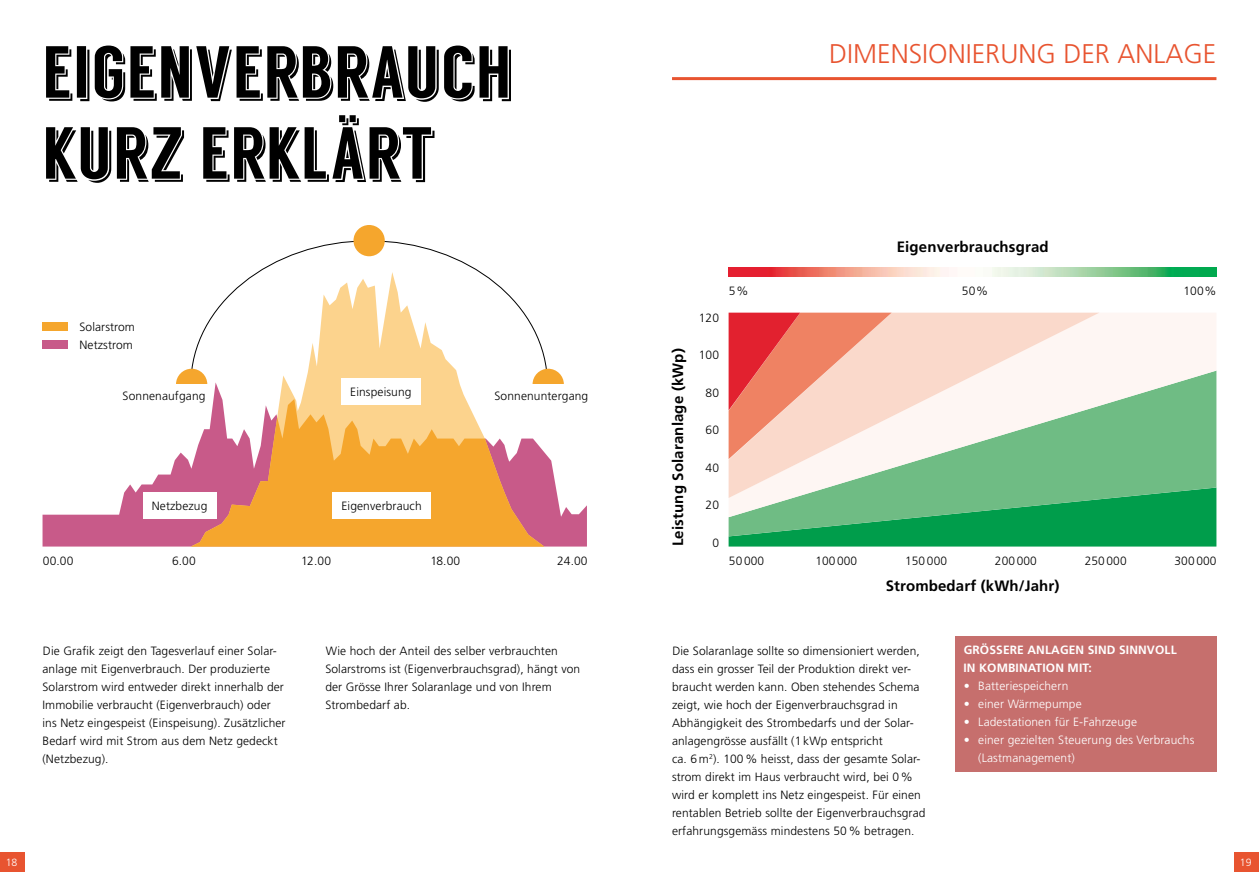
<style>
.page{position:relative;width:1259px;height:893px;background:#fff}
.page>*{position:absolute;margin:0;border:0;box-sizing:border-box;transform-origin:0 0}
.t1{font:73.5px/81px "Langdon";letter-spacing:-.005em;color:#000}
.t2{font:300 27px "Frutiger LT Std";color:#e85430}
.t3{font:700 15px "Frutiger LT Std";letter-spacing:.01em;color:#000}
.t4{font:300 12px/18px "Frutiger LT Std";letter-spacing:.01em;color:#000}
.t5{font:300 12px/18px "Frutiger LT Std";letter-spacing:.01em;color:#fff}
.t6{font:700 12px "Frutiger LT Std";letter-spacing:.01em;color:#fff}
.t7{font:300 10.5px "Frutiger LT Std";color:#fff}
</style>
<div class="page">
<svg style="left:43px;top:272px;width:544px;height:275px"></svg>
<svg style="left:191px;top:399px;width:353px;height:148px;background:#eea865"></svg>
<div style="left:1234px;top:852px;width:25px;height:20px;background:#e85430"></div>
<div style="left:0;top:852px;width:24px;height:20px;background:#e85430"></div>
<hr style="left:672px;top:77px;width:544px;height:3px;background:#e85430">
<svg style="left:728px;top:536px;width:488px;height:11px;background:#0aa052"></svg>
<svg style="left:728px;top:517px;width:488px;height:19px;background:#17a357"></svg>
<svg style="left:729px;top:313px;width:487px;height:204px;fill:#6fbc84"></svg>
<svg style="left:728px;top:313px;width:371px;height:185px"></svg>
<svg style="left:728px;top:313px;width:163px;height:146px;background:#f2a192"></svg>
<div style="left:353px;top:225px;width:32px;height:31px;background:#f5a62d;border-radius:50%"></div>
<div style="left:176px;top:369px;width:31px;height:31px;background:#f5a62d;border-radius:50%"></div>
<div style="left:173px;top:384px;width:36px;height:18px;background:#fff"></div>
<div style="left:532px;top:369px;width:32px;height:31px;background:#f5a62d;border-radius:50%"></div>
<div style="left:530px;top:384px;width:35px;height:18px;background:#fff"></div>
<div style="left:494px;top:391px;width:100px;height:15px;background:#fff"></div>
<div style="left:333px;top:493px;width:98px;height:26px;background:#fff"></div>
<div style="left:143px;top:493px;width:74px;height:26px;background:#fff"></div>
<div style="left:955px;top:637px;width:261px;height:135px;background:#c66f6d"></div>
<div style="left:43px;top:340px;width:25px;height:9px;background:#c85a89"></div>
<div style="left:43px;top:322px;width:25px;height:9px;background:#f5a62d"></div>
<img style="left:728px;top:268px;width:488px;height:9px">
<div style="left:341px;top:378px;width:80px;height:26px;background:#fff"></div>
<h1 class="t1" style="left:43px;top:32px;width:473px">EIGENVERBRAUCH<br>KURZ ERKLÄRT</h1>
<p class="t4" style="left:79px;top:318px;width:57px">Solarstrom<br>Netzstrom</p>
<p class="t4" style="left:350px;top:383px;width:63px">Einspeisung</p>
<p class="t4" style="left:123px;top:387px;width:84px">Sonnenaufgang</p>
<p class="t4" style="left:494px;top:387px;width:95px">Sonnenuntergang</p>
<p class="t4" style="left:152px;top:497px;width:57px">Netzbezug</p>
<p class="t4" style="left:341px;top:497px;width:82px">Eigenverbrauch</p>
<p class="t3" style="left:669px;top:546px;width:199px;rotate:-90deg">Leistung Solaranlage (kWp)</p>
<p class="t4" style="left:699px;top:309px;width:22px">120</p>
<p class="t4" style="left:699px;top:346px;width:22px">100</p>
<p class="t4" style="left:705px;top:384px;width:15px">80</p>
<p class="t4" style="left:705px;top:421px;width:15px">60</p>
<p class="t4" style="left:705px;top:459px;width:15px">40</p>
<p class="t4" style="left:705px;top:496px;width:15px">20</p>
<p class="t4" style="left:712px;top:534px;width:8px">0</p>
<p class="t4" style="left:729px;top:282px;width:21px">5%</p>
<p class="t4" style="left:43px;top:552px;width:32px">00.00</p>
<p class="t4" style="left:172px;top:552px;width:25px">6.00</p>
<p class="t4" style="left:301px;top:552px;width:31px">12.00</p>
<p class="t4" style="left:430px;top:552px;width:31px">18.00</p>
<p class="t4" style="left:557px;top:552px;width:32px">24.00</p>
<p class="t4" style="left:729px;top:552px;width:37px">50 000</p>
<h2 class="t2" style="left:829px;top:38px;width:306px">DIMENSIONIERUNG DER ANLA</h2>
<h2 class="t2" style="left:1183px;top:38px;width:31px">GE</h2>
<p class="t3" style="left:896px;top:238px;width:153px">Eigenverbrauchsgrad</p>
<p class="t4" style="left:962px;top:282px;width:28px">50%</p>
<p class="t4" style="left:1183px;top:282px;width:34px">100%</p>
<p class="t4" style="left:815px;top:552px;width:43px">100 000</p>
<p class="t4" style="left:905px;top:552px;width:43px">150 000</p>
<p class="t4" style="left:995px;top:552px;width:43px">200 000</p>
<p class="t4" style="left:1084px;top:552px;width:43px">250 000</p>
<p class="t3" style="left:886px;top:577px;width:175px">Strombedarf (kWh/Jahr)</p>
<p class="t4" style="left:1174px;top:552px;width:43px">300 000</p>
<p class="t4" style="left:43px;top:642px;width:245px">Die Grafik zeigt den Tagesverlauf einer Solar&shy;anlage mit Eigenverbrauch. Der produzierte Solarstrom wird entweder direkt innerhalb der Immobilie verbraucht (Eigenverbrauch) oder ins Netz eingespeist (Einspeisung). Zusätzlicher Bedarf wird mit Strom aus dem Netz gedeckt (Netzbezug).</p>
<p class="t4" style="left:325px;top:642px;width:256px">Wie hoch der Anteil des selber verbrauchten Solarstroms ist (Eigenverbrauchsgrad), hängt von der Grösse Ihrer Solaranlage und von Ihrem Strombedarf ab.</p>
<p class="t4" style="left:672px;top:642px;width:255px">Die Solaranlage sollte so dimensioniert werden, dass ein grosser Teil der Produktion direkt ver&shy;braucht werden kann. Oben stehendes Schema zeigt, wie hoch der Eigenverbrauchsgrad in Abhängigkeit des Strombedarfs und der Solar&shy;anlagengrösse ausfällt (1 kWp entspricht<br>ca. 6 m<sup>2</sup>). 100% heisst, dass der gesamte Solar&shy;strom direkt im Haus verbraucht wird, bei 0% wird er komplett ins Netz eingespeist. Für einen rentablen Betrieb sollte der Eigenverbrauchsgrad erfahrungsgemäss mindestens 50% betragen.</p>
<p class="t6" style="left:963px;top:643px;width:34px">Grössere</p>
<p class="t6" style="left:1027px;top:643px;width:18px">Anlagen</p>
<p class="t6" style="left:1087px;top:643px;width:90px">SIND SINNVOLL</p>
<p class="t6" style="left:963px;top:661px;width:52px">in Kombinati</p>
<p class="t6" style="left:1046px;top:661px;width:47px">on mit:</p>
<p class="t5" style="left:963px;top:677px;width:106px">• Batteriespeichern</p>
<p class="t5" style="left:963px;top:695px;width:119px">• einer Wärmepumpe</p>
<p class="t5" style="left:963px;top:713px;width:175px">• Ladestationen für E-Fahrzeuge</p>
<p class="t5" style="left:978px;top:731px;width:218px;text-indent:-15px">• einer gezielten Steuerung des Verbrauchs (Lastmanagement)</p>
<p class="t7" style="left:6px;top:856px;width:13px">18</p>
<p class="t7" style="left:1239px;top:856px;width:13px">19</p>
</div>
